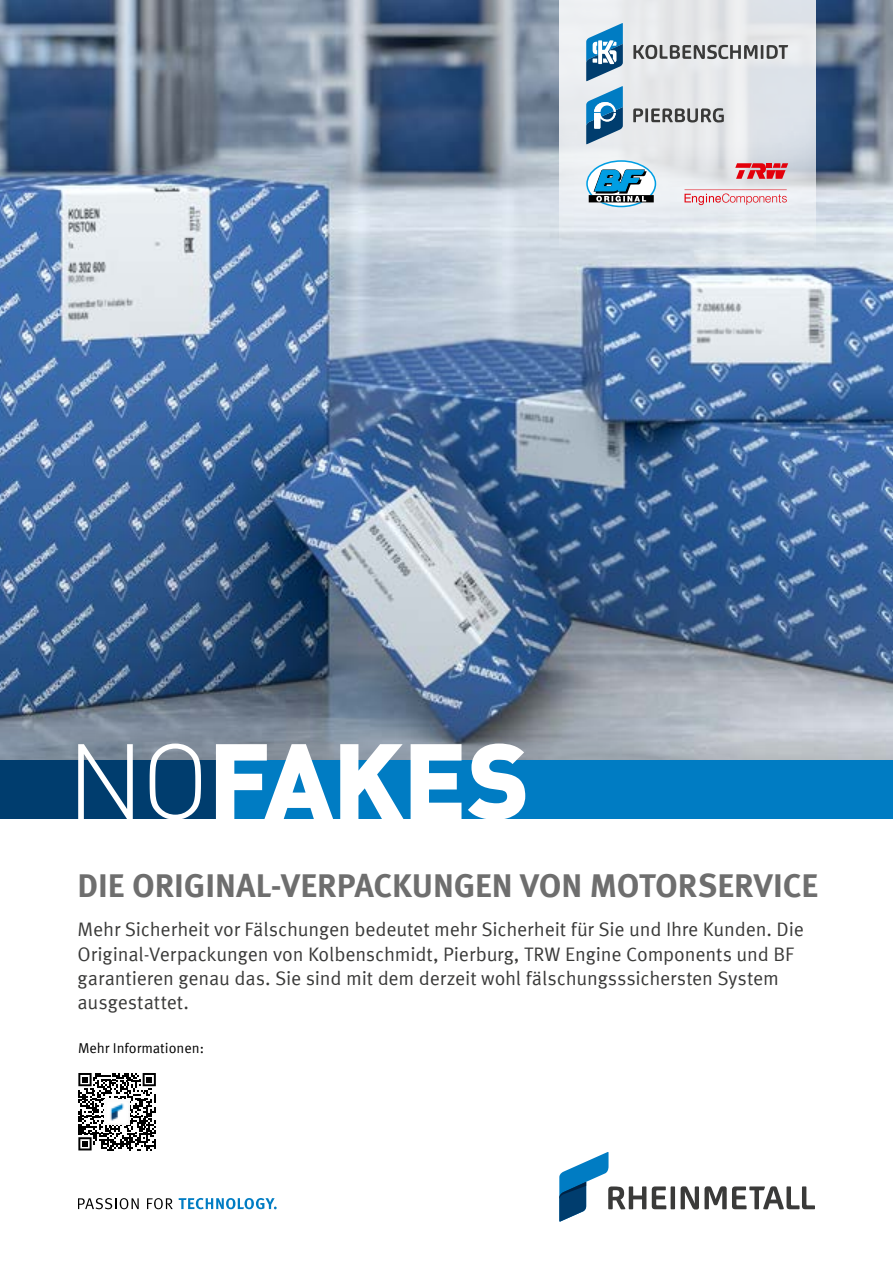
<style>
.page{position:relative;width:893px;height:1263px;background:#fff}
.page>*{position:absolute;margin:0;border:0;box-sizing:border-box;transform-origin:0 0}
.t1{font:900 105.3px "DIN Offc";letter-spacing:-.005em;color:#fff}
.t2{font:700 33px "Meta Offc Pro";color:#6e6e6e}
.t3{font:19.5px/24.3px "Meta Offc Pro Norm";letter-spacing:-.01em;color:#3a3a39}
.t4{font:14.25px "Meta Offc Pro Norm";color:#000}
.s1{font-weight:300}
</style>
<div class="page">
<img style="left:0;top:0;width:893px;height:728px">
<svg style="left:0;top:728px;width:893px;height:32px;background:#959eaa"></svg>
<div style="left:0;top:760px;width:893px;height:59px;background:#003d6e"></div>
<div style="left:224px;top:760px;width:669px;height:59px;background:#007cc3"></div>
<svg style="left:78px;top:1198px;width:61px;height:11px"></svg>
<svg style="left:147px;top:1198px;width:26px;height:11px"></svg>
<svg style="left:179px;top:1198px;width:98px;height:11px"></svg>
<svg style="left:559px;top:1152px;width:256px;height:69px"></svg>
<svg style="left:559px;top:0;width:256px;height:250px;background:#e3e7eb"></svg>
<svg style="left:633px;top:108px;width:91px;height:14px"></svg>
<svg style="left:586px;top:160px;width:70px;height:47px"></svg>
<svg style="left:735px;top:163px;width:53px;height:16px"></svg>
<svg style="left:684px;top:190px;width:103px;height:15px"></svg>
<svg style="left:586px;top:23px;width:37px;height:121px;background:#6c9fc1"></svg>
<svg style="left:633px;top:45px;width:155px;height:14px;background:#969797"></svg>
<svg style="left:78px;top:1073px;width:78px;height:77px"></svg>
<img style="left:105px;top:1099px;width:24px;height:25px">
<h1 class="t1" style="left:67px;top:710px;width:465px"><span class="s1">NO</span>FAKES</h1>
<h2 class="t2" style="left:78px;top:860px;width:742px">DIE ORIGINAL-VERPACKUNGEN VON MOTORSERVICE</h2>
<p class="t3" style="left:78px;top:916px;width:728px">Mehr Sicherheit vor Fälschungen bedeutet mehr Sicherheit für Sie und Ihre Kunden. Die Original-Verpackungen von Kolbenschmidt, Pierburg, TRW Engine Components und BF garantieren genau das. Sie sind mit dem derzeit wohl fälschungsssichersten System ausgestattet.</p>
<p class="t4" style="left:78px;top:1037px;width:128px">Mehr Informationen:</p>
</div>
